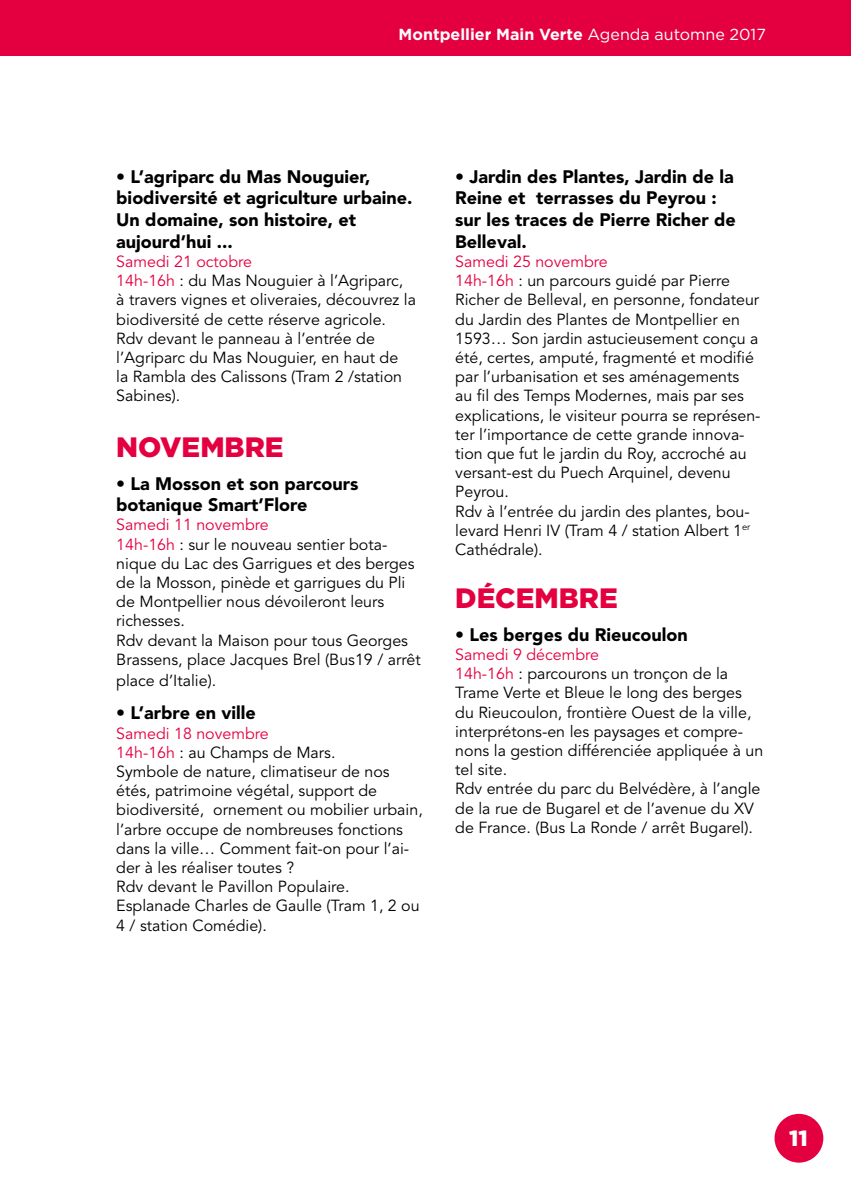
<style>
.page{position:relative;width:851px;height:1191px;background:#fff}
.page>*{position:absolute;margin:0;border:0;box-sizing:border-box;transform-origin:0 0}
.t1{font:900 28px "Gotham";color:#e40040}
.t2{font:900 22px "Gotham";color:#fff}
.t3{font:900 18px/21.6px "Avenir";color:#000}
.t4{font:16px/19.2px "Avenir";color:#000}
.t5{font:700 16px "Gotham";color:#fff}
.s1{font-weight:400}
.s2{color:#e40040}
</style>
<div class="page">
<div style="left:0;top:0;width:850px;height:55px;background:#e40040"></div>
<div style="left:774px;top:1113px;width:49px;height:49px;background:#e40040;border-radius:50%"></div>
<p class="t5" style="left:398px;top:24px;width:368px">Montpellier Main Verte <span class="s1">Agenda automne 2017</span></p>
<p class="t3" style="left:116px;top:166px;width:298px">• L’agriparc du Mas Nouguier, biodiversité et agriculture urbaine.<br>Un domaine, son histoire, et aujourd’hui ...</p>
<p class="t4" style="left:116px;top:252px;width:301px"><span class="s2">Samedi 21 octobre<br>14h-16h</span> : du Mas Nouguier à l’Agriparc,<br>à travers vignes et oliveraies, découvrez la biodiversité de cette réserve agricole.<br>Rdv devant le panneau à l’entrée de l’Agriparc du Mas Nouguier, en haut de<br>la Rambla des Calissons (Tram 2 /station Sabines).</p>
<h1 class="t1" style="left:116px;top:427px;width:169px">NOVEMBRE</h1>
<p class="t3" style="left:116px;top:472px;width:243px">• La Mosson et son parcours botanique Smart’Flore</p>
<p class="t4" style="left:116px;top:515px;width:306px"><span class="s2">Samedi 11 novembre<br>14h-16h</span> : sur le nouveau sentier bota&shy;nique du Lac des Garrigues et des berges de la Mosson, pinède et garrigues du Pli de Montpellier nous dévoileront leurs richesses.<br>Rdv devant la Maison pour tous Georges Brassens, place Jacques Brel (Bus19 / arrêt</p>
<p class="t4" style="left:116px;top:671px;width:101px">place d’Italie).</p>
<p class="t3" style="left:116px;top:702px;width:141px">• L’arbre en ville</p>
<p class="t4" style="left:116px;top:724px;width:308px"><span class="s2">Samedi 18 novembre<br>14h-16h</span> : au Champs de Mars.<br>Symbole de nature, climatiseur de nos étés, patrimoine végétal, support de biodiversité, ornement ou mobilier urbain, l’arbre occupe de nombreuses fonctions dans la ville… Comment fait-on pour l’ai&shy;der à les réaliser toutes ?<br>Rdv devant le Pavillon Populaire.<br>Esplanade Charles de Gaulle (Tram 1, 2 ou 4 / station Comédie).</p>
<p class="t3" style="left:455px;top:166px;width:282px">• Jardin des Plantes, Jardin de la<br>Reine et terrasses du Peyrou : sur les traces de Pierre Richer de<br>Belleval.</p>
<p class="t4" style="left:455px;top:252px;width:307px"><span class="s2">Samedi 25 novembre<br>14h-16h</span> : un parcours guidé par Pierre Richer de Belleval, en personne, fondateur du Jardin des Plantes de Montpellier en 1593… Son jardin astucieusement conçu a été, certes, amputé, fragmenté et modifié par l’urbanisation et ses aménagements<br>au fil des Temps Modernes, mais par ses explications, le visiteur pourra se représen&shy;ter l’importance de cette grande innova&shy;tion que fut le jardin du Roy, accroché au versant-est du Puech Arquinel, devenu Peyrou.<br>Rdv à l’entrée du jardin des plantes, bou&shy;levard Henri IV (Tram 4 / station Albert 1<sup>er </sup>Cathédrale).</p>
<h1 class="t1" style="left:455px;top:578px;width:164px">DÉCEMBRE</h1>
<p class="t3" style="left:455px;top:623px;width:234px">• Les berges du Rieucoulon</p>
<p class="t4" style="left:455px;top:645px;width:309px"><span class="s2">Samedi 9 décembre<br>14h-16h</span> : parcourons un tronçon de la Trame Verte et Bleue le long des berges du Rieucoulon, frontière Ouest de la ville, interprétons-en les paysages et compre&shy;nons la gestion différenciée appliquée à un tel site.<br>Rdv entrée du parc du Belvédère, à l’angle de la rue de Bugarel et de l’avenue du XV de France. (Bus La Ronde / arrêt Bugarel).</p>
<h2 class="t2" style="left:789px;top:1123px;width:20px">11</h2>
</div>
